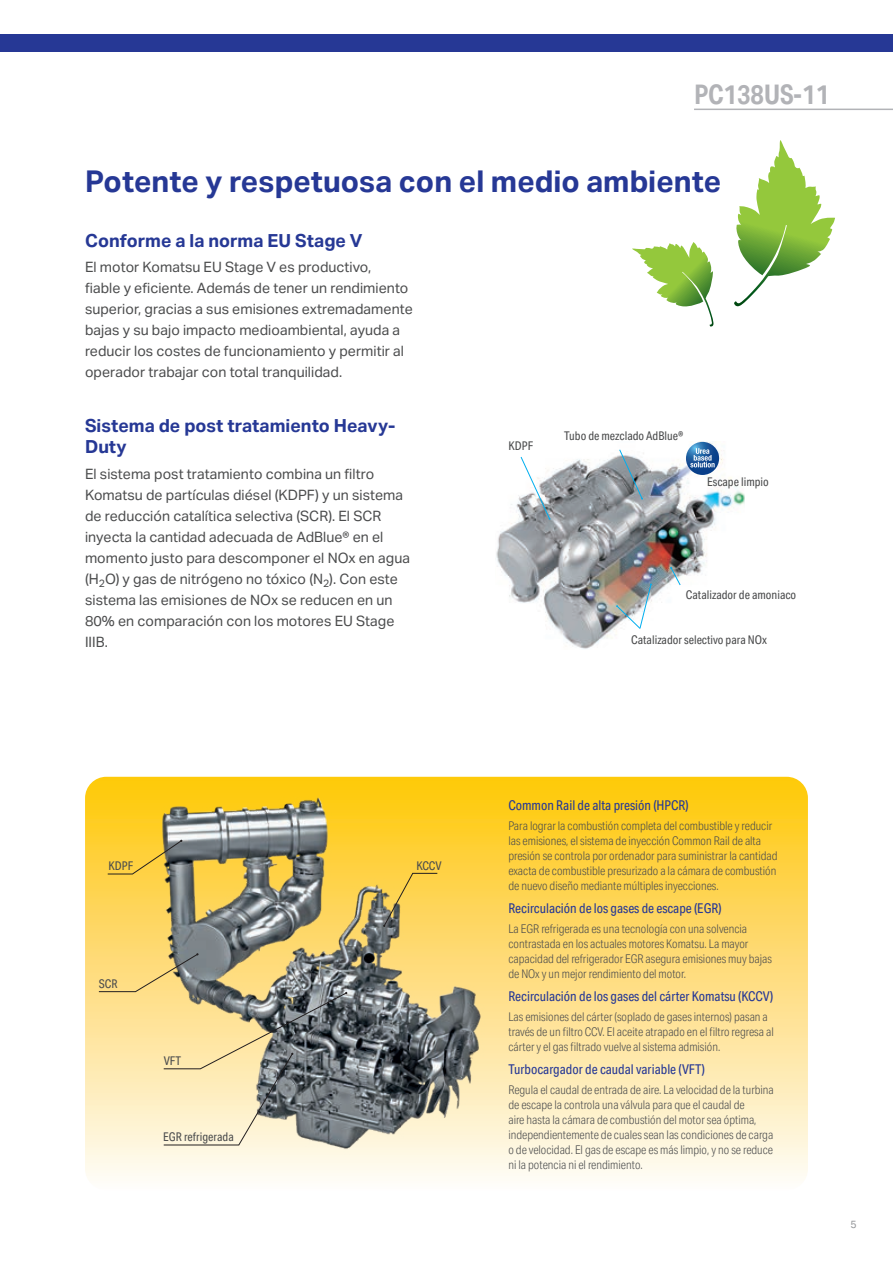
<style>
.page{position:relative;width:893px;height:1263px;background:#fff}
.page>*{position:absolute;margin:0;border:0;box-sizing:border-box;transform-origin:0 0}
.t1{font:700 30px "Aktiv Grotesk";color:#263895}
.t2{font:700 27px "Aktiv Grotesk Cd";color:#b2b3b7}
.t3{font:700 18px/21px "Aktiv Grotesk";color:#263895}
.t4{font:14.25px/21px "Aktiv Grotesk";color:#4b4c4d}
.t5{font:13.5px "Aktiv Grotesk Cd";color:#263895}
.t6{font:300 12px/15px "Aktiv Grotesk Cd";color:#4b4c4d}
.t7{font:12px "Aktiv Grotesk Cd";color:#4b4c4d}
.t8{font:10.5px "Aktiv Grotesk";color:#939598}
</style>
<div class="page">
<svg style="left:85px;top:777px;width:723px;height:401px;background:#fede7b"></svg>
<img style="left:153px;top:788px;width:344px;height:384px">
<svg style="left:734px;top:140px;width:101px;height:167px"></svg>
<svg style="left:632px;top:242px;width:82px;height:85px"></svg>
<img style="left:496px;top:441px;width:248px;height:208px">
<svg style="left:520px;top:456px;width:30px;height:64px"></svg>
<svg style="left:619px;top:449px;width:24px;height:51px"></svg>
<svg style="left:670px;top:567px;width:11px;height:19px"></svg>
<svg style="left:616px;top:583px;width:36px;height:46px"></svg>
<svg style="left:686px;top:442px;width:33px;height:33px"></svg>
<svg style="left:690px;top:448px;width:25px;height:19px"></svg>
<svg style="left:107px;top:840px;width:75px;height:34px;background:#d8b545"></svg>
<svg style="left:383px;top:873px;width:55px;height:54px;background:#e6c253"></svg>
<svg style="left:98px;top:953px;width:249px;height:192px;background:#c6bb96"></svg>
<hr style="left:694px;top:109px;width:199px;height:1px;background:#b2b3b7">
<div style="left:0;top:34px;width:893px;height:17px;background:#263895"></div>
<h2 class="t2" style="left:694px;top:79px;width:137px">PC138US-11</h2>
<h1 class="t1" style="left:85px;top:164px;width:638px">Potente y respetuosa con el medio ambiente</h1>
<h3 class="t3" style="left:85px;top:230px;width:279px">Conforme a la norma EU Stage V</h3>
<p class="t4" style="left:85px;top:257px;width:329px">El motor Komatsu EU Stage V es productivo,<br>fiable y eficiente. Además de tener un rendimiento superior, gracias a sus emisiones extremadamente bajas y su bajo impacto medioambiental, ayuda a reducir los costes de funcionamiento y permitir al operador trabajar con total tranquilidad.</p>
<h3 class="t3" style="left:85px;top:416px;width:312px">Sistema de post tratamiento Heavy-<br>Duty</h3>
<p class="t4" style="left:85px;top:463px;width:326px">El sistema post tratamiento combina un filtro Komatsu de partículas diésel (KDPF) y un sistema de reducción catalítica selectiva (SCR). El SCR inyecta la cantidad adecuada de AdBlue® en el momento justo para descomponer el NOx en agua (H<sub>2</sub>O) y gas de nitrógeno no tóxico (N<sub>2</sub>). Con este sistema las emisiones de NOx se reducen en un 80% en comparación con los motores EU Stage IIIB.</p>
<p class="t7" style="left:509px;top:439px;width:26px">KDPF</p>
<p class="t7" style="left:564px;top:428px;width:121px">Tubo de mezclado AdBlue®</p>
<p class="t7" style="left:707px;top:475px;width:63px">Escape limpio</p>
<p class="t7" style="left:686px;top:588px;width:112px">Catalizador de amoniaco</p>
<p class="t7" style="left:631px;top:633px;width:137px">Catalizador selectivo para NOx</p>
<p class="t7" style="left:109px;top:859px;width:26px">KDPF</p>
<p class="t7" style="left:416px;top:859px;width:27px">KCCV</p>
<p class="t7" style="left:99px;top:977px;width:20px">SCR</p>
<p class="t7" style="left:164px;top:1054px;width:19px">VFT</p>
<p class="t7" style="left:163px;top:1130px;width:72px">EGR refrigerada</p>
<p class="t5" style="left:508px;top:798px;width:182px">Common Rail de alta presión (HPCR)</p>
<p class="t6" style="left:508px;top:818px;width:270px">Para lograr la combustión completa del combustible y reducir las emisiones, el sistema de inyección Common Rail de alta presión se controla por ordenador para suministrar la cantidad exacta de combustible presurizado a la cámara de combustión de nuevo diseño mediante múltiples inyecciones.</p>
<p class="t5" style="left:508px;top:901px;width:215px">Recirculación de los gases de escape (EGR)</p>
<p class="t6" style="left:508px;top:921px;width:265px">La EGR refrigerada es una tecnología con una solvencia contrastada en los actuales motores Komatsu. La mayor capacidad del refrigerador EGR asegura emisiones muy bajas de NOx y un mejor rendimiento del motor.</p>
<p class="t5" style="left:508px;top:989px;width:266px">Recirculación de los gases del cárter Komatsu (KCCV)</p>
<p class="t6" style="left:508px;top:1009px;width:267px">Las emisiones del cárter (soplado de gases internos) pasan a través de un filtro CCV. El aceite atrapado en el filtro regresa al cárter y el gas filtrado vuelve al sistema admisión.</p>
<p class="t5" style="left:508px;top:1062px;width:198px">Turbocargador de caudal variable (VFT)</p>
<p class="t6" style="left:508px;top:1082px;width:267px">Regula el caudal de entrada de aire. La velocidad de la turbina de escape la controla una válvula para que el caudal de<br>aire hasta la cámara de combustión del motor sea óptima, independientemente de cuales sean las condiciones de carga o de velocidad. El gas de escape es más limpio, y no se reduce ni la potencia ni el rendimiento.</p>
<p class="t8" style="left:850px;top:1218px;width:8px">5</p>
</div>
